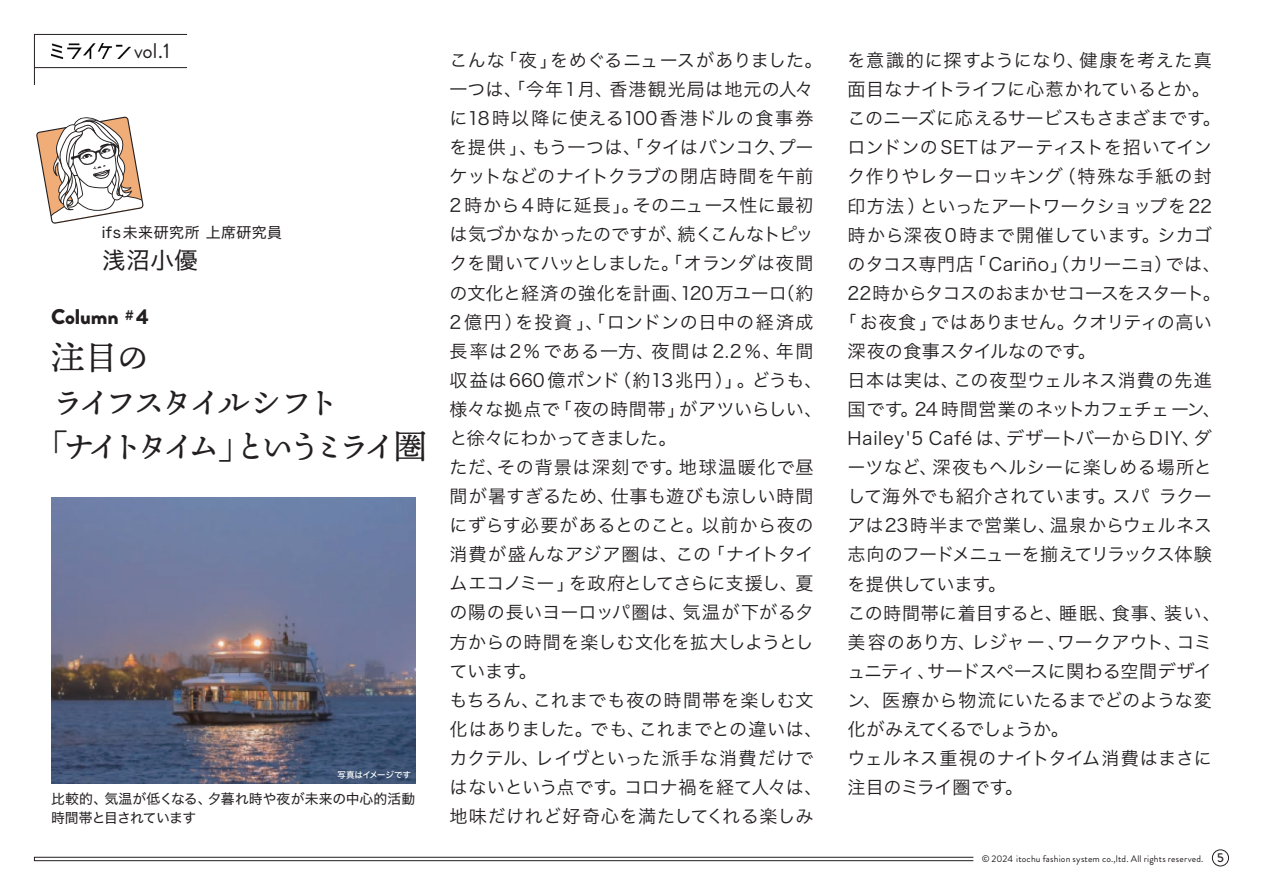
<style>
.page{position:relative;width:1263px;height:893px;background:#fff}
.page>*{position:absolute;margin:0;border:0;box-sizing:border-box;transform-origin:0 0}
.t1{font:34.05px "Ten Mincho";letter-spacing:-.245em;color:#231f20}
.t2{font:34.05px "Ten Mincho";letter-spacing:-.175em;color:#231f20}
.t3{font:34.05px "Ten Mincho";letter-spacing:-.21em;color:#231f20}
.t4{font:23.4px "Hiragino Sans W4";color:#231f20}
.t5{font:900 21.3px "Brandon Grotesque";letter-spacing:-.005em;color:#231f20}
.t6{font:21.3px "Brandon Grotesque";color:#231f20}
.t7{font:18px/29.1px "Hiragino Sans W3";letter-spacing:.01em;color:#231f20}
.t8{font:18px/29.1px "Hiragino Sans W3";letter-spacing:-.01em;color:#231f20}
.t9{font:18px/29.1px "Hiragino Sans W3";letter-spacing:.03em;color:#231f20}
.t10{font:18px/29.1px "Hiragino Sans W3";letter-spacing:.035em;color:#231f20}
.t11{font:18px "Hiragino Sans W3";letter-spacing:.055em;color:#231f20}
.t12{font:18px/29.1px "Hiragino Sans W3";letter-spacing:-.015em;color:#231f20}
.t13{font:18px "Hiragino Sans W3";letter-spacing:.06em;color:#231f20}
.t14{font:18px "Hiragino Sans W3";letter-spacing:-.05em;color:#231f20}
.t15{font:18px "Hiragino Sans W3";letter-spacing:.04em;color:#231f20}
.t16{font:18px "Hiragino Sans W3";letter-spacing:-.025em;color:#231f20}
.t17{font:18px "Hiragino Sans W3";letter-spacing:-.02em;color:#231f20}
.t18{font:18px "Hiragino Sans W3";letter-spacing:.05em;color:#231f20}
.t19{font:18px "Hiragino Sans W3";letter-spacing:.045em;color:#231f20}
.t20{font:18px "Hiragino Sans W3";letter-spacing:-.085em;color:#231f20}
.t21{font:18px "Hiragino Sans W3";letter-spacing:.07em;color:#231f20}
.t22{font:18px "Hiragino Sans W3";letter-spacing:.08em;color:#231f20}
.t23{font:14.85px "Hiragino Sans W4";letter-spacing:.04em;color:#231f20}
.t24{font:13.8px "Hiragino Sans W4";letter-spacing:-.005em;color:#231f20}
.t25{font:13.8px "Hiragino Sans W4";letter-spacing:-.05em;color:#231f20}
.t26{font:13.8px "Hiragino Sans W4";letter-spacing:-.03em;color:#231f20}
.t27{font:500 12.75px "Brandon Grotesque";color:#231f20}
.t28{font:9.6px "Brandon Grotesque";letter-spacing:.02em;color:#231f20}
.t29{font:8.55px "Hiragino Sans W5";letter-spacing:-.02em;color:#fff}
.s1{font-family:"Mrs Eaves OT";font-weight:700}
</style>
<div class="page">
<img style="left:51px;top:497px;width:364px;height:286px">
<svg style="left:34px;top:856px;width:940px;height:5px"></svg>
<div style="left:1212px;top:849px;width:17px;height:17px;border:1px solid #231f20;border-radius:50%"></div>
<svg style="left:34px;top:34px;width:153px;height:51px"></svg>
<hr style="left:34px;top:67px;width:153px;height:1px;background:#231f20">
<img style="left:51px;top:44px;width:79px;height:14px">
<svg style="left:36px;top:116px;width:108px;height:108px"></svg>
<p class="t6" style="left:134px;top:36px;width:37px">vol 1.</p>
<p class="t23" style="left:102px;top:220px;width:182px">ifs未来研究所上席研究員</p>
<p class="t4" style="left:102px;top:240px;width:97px">浅沼小優</p>
<p class="t5" style="left:51px;top:302px;width:99px">Column <span class="s1">#</span>4</p>
<h1 class="t3" style="left:51px;top:338px;width:100px">注目の</h1>
<h1 class="t2" style="left:51px;top:383px;width:290px">ライフスタイルシフト</h1>
<h1 class="t1" style="left:62px;top:428px;width:367px">ナイトタイムというミライ圏</h1>
<h1 class="t3" style="left:34px;top:428px;width:36px">「</h1>
<h1 class="t3" style="left:218px;top:428px;width:36px">」</h1>
<p class="t29" style="left:337px;top:767px;width:75px">写真はイメージです</p>
<p class="t26" style="left:104px;top:787px;width:109px">気温が低くなる、</p>
<p class="t24" style="left:208px;top:787px;width:209px">夕暮れ時や夜が未来の中心的活動</p>
<p class="t24" style="left:51px;top:787px;width:58px">比較的、</p>
<p class="t25" style="left:51px;top:806px;width:147px">時間帯と目されています</p>
<p class="t12" style="left:550px;top:44px;width:274px">をめぐるニュースがありました。</p>
<p class="t7" style="left:499px;top:44px;width:60px">「夜」</p>
<p class="t7" style="left:449px;top:44px;width:57px">こんな</p>
<p class="t7" style="left:449px;top:73px;width:165px">一つは、「今年1月、</p>
<p class="t13" style="left:449px;top:102px;width:366px">に18時以降に使える100香港ドルの食事券</p>
<p class="t7" style="left:532px;top:132px;width:283px">もう一つは、「タイはバンコクプー</p>
<p class="t18" style="left:609px;top:73px;width:206px">香港観光局は地元の人々</p>
<p class="t7" style="left:449px;top:132px;width:90px">を提供」、</p>
<p class="t7" style="left:449px;top:161px;width:366px">ケットなどのナイトクラブの閉店時間を午前</p>
<p class="t7" style="left:633px;top:190px;width:182px">そのニュース性に最初</p>
<p class="t7" style="left:769px;top:132px;width:20px">、</p>
<p class="t13" style="left:449px;top:190px;width:192px">2時から4時に延長」。</p>
<p class="t7" style="left:449px;top:219px;width:236px">は気づかなかったのですが、</p>
<p class="t7" style="left:449px;top:248px;width:366px">クを聞いてハッとしました。「オランダは夜間</p>
<p class="t7" style="left:777px;top:277px;width:39px">（約</p>
<p class="t20" style="left:678px;top:219px;width:137px">続くこんなトピッ</p>
<p class="t9" style="left:515px;top:277px;width:300px;text-indent:-66px">の文化と経済の強化を計画、<br>を投資」、「ロンドンの日中の経済成</p>
<p class="t17" style="left:680px;top:277px;width:108px">120万ユーロ</p>
<p class="t7" style="left:449px;top:306px;width:75px">2億円）</p>
<p class="t11" style="left:449px;top:335px;width:207px">長率は2％である一方、</p>
<p class="t7" style="left:651px;top:335px;width:131px">夜間は2.2％、</p>
<p class="t7" style="left:776px;top:335px;width:39px">年間</p>
<p class="t11" style="left:449px;top:364px;width:172px">収益は660億ポンド</p>
<p class="t7" style="left:613px;top:364px;width:143px">（約13兆円）」。</p>
<p class="t7" style="left:752px;top:364px;width:72px">どうも、</p>
<p class="t17" style="left:679px;top:393px;width:145px">がアツいらしい、</p>
<p class="t7" style="left:554px;top:393px;width:133px">「夜の時間帯」</p>
<p class="t12" style="left:449px;top:393px;width:229px">様々な拠点で<br>と徐々にわかってきました。</p>
<p class="t7" style="left:449px;top:451px;width:57px">ただ、</p>
<p class="t19" style="left:497px;top:451px;width:187px">その背景は深刻です。</p>
<p class="t22" style="left:679px;top:451px;width:136px">地球温暖化で昼</p>
<p class="t7" style="left:449px;top:480px;width:167px">間が暑すぎるため、</p>
<p class="t7" style="left:449px;top:510px;width:366px">にずらす必要があるとのこと。以前から夜の</p>
<p class="t7" style="left:707px;top:539px;width:108px">「ナイトタイ</p>
<p class="t9" style="left:611px;top:480px;width:204px">仕事も遊びも涼しい時間</p>
<p class="t7" style="left:569px;top:539px;width:246px;text-indent:-120px">消費が盛んなアジア圏は、この<br>を政府としてさらに支援し、夏</p>
<p class="t7" style="left:449px;top:568px;width:127px">ムエコノミー」</p>
<p class="t11" style="left:682px;top:597px;width:133px">気温が下がる夕</p>
<p class="t7" style="left:449px;top:597px;width:239px">の陽の長いヨーロッパ圏は、</p>
<p class="t7" style="left:449px;top:626px;width:366px">方からの時間を楽しむ文化を拡大しようとし</p>
<p class="t7" style="left:449px;top:655px;width:89px">ています。</p>
<p class="t15" style="left:533px;top:684px;width:282px">これまでも夜の時間帯を楽しむ文</p>
<p class="t7" style="left:449px;top:684px;width:92px">もちろん、</p>
<p class="t7" style="left:639px;top:713px;width:185px">これまでとの違いは、</p>
<p class="t10" style="left:535px;top:713px;width:280px;text-indent:-86px">化はありました。<br>レイヴといった派手な消費だけで</p>
<p class="t7" style="left:590px;top:713px;width:57px">でも、</p>
<p class="t7" style="left:449px;top:742px;width:92px">カクテル、</p>
<p class="t7" style="left:624px;top:771px;width:200px">コロナ禍を経て人々は、</p>
<p class="t7" style="left:449px;top:771px;width:366px">はないという点です。<br>地味だけれど好奇心を満たしてくれる楽しみ</p>
<p class="t15" style="left:848px;top:44px;width:239px">を意識的に探すようになり、</p>
<p class="t7" style="left:848px;top:74px;width:364px">面目なナイトライフに心惹かれているとか。</p>
<p class="t7" style="left:848px;top:103px;width:375px">このニーズに応えるサービスもさまざまです。</p>
<p class="t7" style="left:848px;top:132px;width:366px">ロンドンのSETはアーティストを招いてイン</p>
<p class="t21" style="left:1058px;top:161px;width:155px">（特殊な手紙の封</p>
<p class="t11" style="left:1080px;top:44px;width:134px">健康を考えた真</p>
<p class="t8" style="left:920px;top:161px;width:294px;text-indent:-72px">ク作りやレターロッキング<br>といったアートワークショップを 22</p>
<p class="t7" style="left:848px;top:190px;width:80px">印方法）</p>
<p class="t9" style="left:848px;top:219px;width:366px">時から深夜0時まで開催しています。シカゴ</p>
<p class="t7" style="left:1165px;top:248px;width:57px">では、</p>
<p class="t7" style="left:848px;top:248px;width:128px">のタコス専門店</p>
<p class="t16" style="left:848px;top:277px;width:375px">22時からタコスのおまかせコースをスタート。</p>
<p class="t14" style="left:1072px;top:306px;width:142px">クオリティの高い</p>
<p class="t7" style="left:968px;top:248px;width:206px">「Cariño」（カリーニョ）</p>
<p class="t7" style="left:839px;top:306px;width:100px">「お夜食」</p>
<p class="t7" style="left:848px;top:335px;width:250px">深夜の食事スタイルなのです。</p>
<p class="t9" style="left:953px;top:364px;width:260px">この夜型ウェルネス消費の先進</p>
<p class="t7" style="left:931px;top:306px;width:145px">ではありません。</p>
<p class="t7" style="left:915px;top:364px;width:308px;text-indent:-67px">日本は実は、<br>24 時間営業のネットカフェチェーン、</p>
<p class="t7" style="left:848px;top:393px;width:72px">国です。</p>
<p class="t7" style="left:1006px;top:423px;width:195px">デザートバーからDIY、</p>
<p class="t7" style="left:1194px;top:423px;width:20px">ダ</p>
<p class="t10" style="left:932px;top:423px;width:281px;text-indent:-85px">Hailey 5' Caféは、<br>深夜もヘルシーに楽しめる場所と</p>
<p class="t7" style="left:848px;top:452px;width:92px">ーツなど、</p>
<p class="t7" style="left:1050px;top:481px;width:164px;text-indent:-202px">して海外でも紹介されています。<br>温泉からウェルネス</p>
<p class="t7" style="left:1159px;top:481px;width:55px">ラクー</p>
<p class="t7" style="left:1112px;top:481px;width:39px">スパ</p>
<p class="t7" style="left:848px;top:510px;width:210px">アは23時半まで営業し、</p>
<p class="t14" style="left:848px;top:539px;width:366px">志向のフードメニューを揃えてリラックス体験</p>
<p class="t8" style="left:848px;top:568px;width:160px">を提供しています。</p>
<p class="t7" style="left:1164px;top:597px;width:58px">装い、</p>
<p class="t7" style="left:848px;top:597px;width:217px">この時間帯に着目すると、</p>
<p class="t7" style="left:1112px;top:597px;width:58px">食事、</p>
<p class="t7" style="left:1059px;top:597px;width:59px">睡眠、</p>
<p class="t7" style="left:971px;top:626px;width:96px">レジャー、</p>
<p class="t8" style="left:927px;top:626px;width:286px;text-indent:-80px">美容のあり方、<br>サードスペースに関わる空間デザイ</p>
<p class="t7" style="left:1057px;top:626px;width:127px">ワークアウト、</p>
<p class="t7" style="left:1176px;top:626px;width:37px">コミ</p>
<p class="t8" style="left:848px;top:655px;width:366px">ュニティ、<br>ン、医療から物流にいたるまでどのような変化がみえてくるでしょうか。<br>ウェルネス重視のナイトタイム消費はまさに</p>
<p class="t8" style="left:848px;top:771px;width:177px">注目のミライ圏です。</p>
<p class="t28" style="left:982px;top:852px;width:223px">© 2024 itochu fashion system co.,ltd. All rights reserved.</p>
<p class="t27" style="left:1217px;top:849px;width:8px">5</p>
</div>
